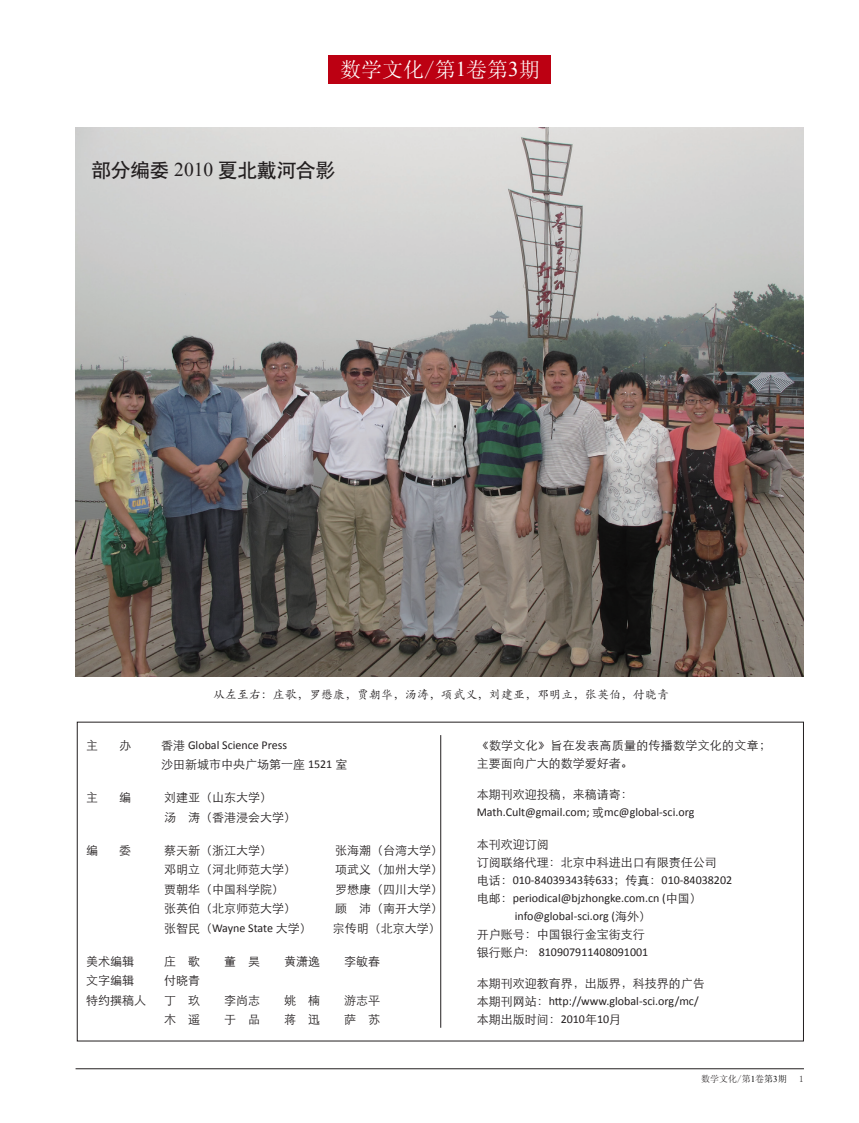
<style>
.page{position:relative;width:859px;height:1123px;background:#fff}
.page>*{position:absolute;margin:0;border:0;box-sizing:border-box;transform-origin:0 0}
.t1{font:21px "Sim Sun";color:#fff}
.t2{font:19.5px "G h e i 0 1 m";color:#231f20}
.t3{font:12px "ST Xihei";color:#231f20}
.t4{font:12px "Calibri";color:#231f20}
.t5{font:12px "ST Kaiti";color:#231f20}
.t6{font:12px/18px "ST Xihei";letter-spacing:.025em;color:#231f20}
.t7{font:9px "Sim Sun";color:#231f20}
.s1{font-family:"Times New Roman"}
.s2{font-family:"ST Xihei"}
.s3{font-family:"Calibri"}
.s4{font-family:"Times New Roman";color:#000}
.s5{color:#000}
</style>
<div class="page">
<hr style="left:440px;top:735px;width:1px;height:292px;background:#231f20">
<div style="left:328px;top:55px;width:223px;height:29px;background:#bc0012"></div>
<img style="left:75px;top:128px;width:729px;height:548px">
<hr style="left:76px;top:1068px;width:728px;height:1px;background:#231f20">
<p class="t1" style="left:340px;top:59px;width:201px">数学文化/第<span class="s1">1</span>卷第<span class="s1">3</span>期</p>
<p class="t2" style="left:91px;top:160px;width:245px">部分编委 <span class="s1">2010</span> 夏北戴河合影</p>
<p class="t5" style="left:213px;top:686px;width:458px">从左至右：庄歌，罗懋康，贾朝华，汤涛，项武义，刘建亚，邓明立，张英伯，付晓青</p>
<p class="t3" style="left:86px;top:735px;width:13px">主</p>
<p class="t3" style="left:119px;top:735px;width:13px">办</p>
<p class="t4" style="left:161px;top:737px;width:128px"><span class="s2">香港</span> Global Science Press</p>
<p class="t3" style="left:161px;top:755px;width:188px">沙田新城市中央广场第一座 <span class="s3">1521</span> 室</p>
<p class="t3" style="left:86px;top:788px;width:13px">主</p>
<p class="t3" style="left:119px;top:788px;width:13px">编</p>
<p class="t3" style="left:164px;top:788px;width:109px">刘建亚（山东大学）</p>
<p class="t3" style="left:164px;top:807px;width:133px">汤 涛（香港浸会大学）</p>
<p class="t3" style="left:86px;top:840px;width:13px">编</p>
<p class="t3" style="left:119px;top:840px;width:13px">委</p>
<p class="t3" style="left:164px;top:840px;width:109px">蔡天新（浙江大学）</p>
<p class="t3" style="left:335px;top:840px;width:109px">张海潮（台湾大学）</p>
<p class="t3" style="left:164px;top:860px;width:133px">邓明立（河北师范大学）</p>
<p class="t3" style="left:335px;top:860px;width:109px">项武义（加州大学）</p>
<p class="t3" style="left:164px;top:879px;width:121px">贾朝华（中国科学院）</p>
<p class="t3" style="left:335px;top:879px;width:109px">罗懋康（四川大学）</p>
<p class="t3" style="left:164px;top:899px;width:133px">张英伯（北京师范大学）</p>
<p class="t3" style="left:335px;top:899px;width:109px">顾 沛（南开大学）</p>
<p class="t4" style="left:164px;top:920px;width:149px"><span class="s2">张智民（</span>Wayne State <span class="s2">大学）</span></p>
<p class="t3" style="left:333px;top:918px;width:109px">宗传明（北京大学）</p>
<p class="t3" style="left:86px;top:951px;width:49px">美术编辑</p>
<p class="t3" style="left:164px;top:951px;width:37px">庄 歌</p>
<p class="t3" style="left:224px;top:951px;width:37px">董 昊</p>
<p class="t3" style="left:284px;top:951px;width:37px">黄潇逸</p>
<p class="t3" style="left:344px;top:951px;width:37px">李敏春</p>
<p class="t3" style="left:86px;top:971px;width:49px">文字编辑</p>
<p class="t3" style="left:164px;top:971px;width:37px">付晓青</p>
<p class="t3" style="left:86px;top:990px;width:61px">特约撰稿人</p>
<p class="t3" style="left:164px;top:990px;width:37px">丁 玖</p>
<p class="t3" style="left:224px;top:990px;width:37px">李尚志</p>
<p class="t3" style="left:284px;top:990px;width:37px">姚 楠</p>
<p class="t3" style="left:344px;top:990px;width:37px">游志平</p>
<p class="t3" style="left:164px;top:1010px;width:37px">木 遥</p>
<p class="t3" style="left:224px;top:1010px;width:37px">于 品</p>
<p class="t3" style="left:284px;top:1010px;width:37px">蒋 迅</p>
<p class="t3" style="left:344px;top:1010px;width:37px">萨 苏</p>
<p class="t6" style="left:477px;top:735px;width:296px">《数学文化》旨在发表高质量的传播数学文化的文章；主要面向广大的数学爱好者。</p>
<p class="t3" style="left:477px;top:785px;width:157px">本期刊欢迎投稿，来稿请寄：</p>
<p class="t4" style="left:477px;top:805px;width:219px">Math.Cult@gmail.com; <span class="s2">或</span>mc@global-sci.org</p>
<p class="t3" style="left:477px;top:835px;width:73px">本刊欢迎订阅</p>
<p class="t3" style="left:477px;top:853px;width:241px">订阅联络代理：北京中科进出口有限责任公司</p>
<p class="t4" style="left:477px;top:872px;width:257px"><span class="s2">电话：</span>010-84039343<span class="s2">转</span>633<span class="s2">；传真：</span>010-84038202</p>
<p class="t4" style="left:477px;top:890px;width:227px"><span class="s2">电邮：</span>periodical@bjzhongke.com.cn (<span class="s2">中国）</span></p>
<p class="t4" style="left:515px;top:908px;width:138px">info@global-sci.org (<span class="s2">海外）</span></p>
<p class="t3" style="left:477px;top:925px;width:169px">开户账号：中国银行金宝街支行</p>
<p class="t4" style="left:477px;top:944px;width:173px"><span class="s2">银行账户</span>: 810907911408091001</p>
<p class="t3" style="left:477px;top:974px;width:229px">本期刊欢迎教育界，出版界，科技界的广告</p>
<p class="t4" style="left:477px;top:994px;width:223px"><span class="s2">本期刊网站：</span>http://www.global-sci.org/mc/</p>
<p class="t3" style="left:477px;top:1010px;width:146px">本期出版时间：<span class="s3">2010</span>年<span class="s3">10</span>月</p>
<p class="t7" style="left:701px;top:1074px;width:87px">数学文化/第<span class="s4">1</span>卷<span class="s5">第</span><span class="s4">3</span><span class="s5">期</span></p>
<p class="t7" style="left:799px;top:1074px;width:6px">1</p>
</div>
